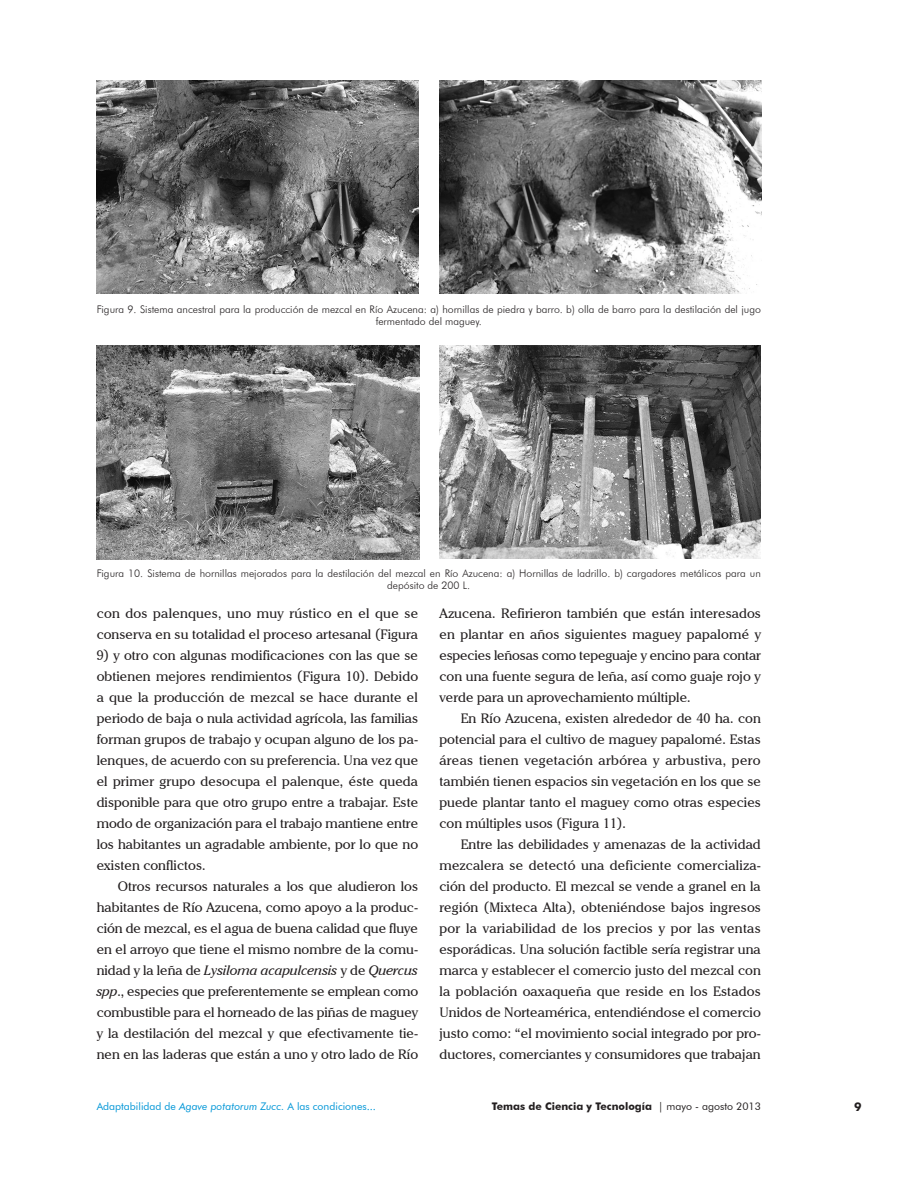
<style>
.page{position:relative;width:918px;height:1188px;background:#fff}
.page>*{position:absolute;margin:0;border:0;box-sizing:border-box;transform-origin:0 0}
.cuerpo{font:13.5px/21px "Cheltenham IT Cby BT";color:#231f20;text-align:justify}
.t1{font:700 12px "Futura BT";color:#231f20}
.grafica{font:300 10.5px/12px "Futura BT";color:#231f20;text-align:center}
.t2{font:10.5px "Futura BT";color:#0196d7}
.t3{font:700 10.5px "Futura BT";color:#231f20}
.s1{font-style:italic}
.s2{font-weight:400}
</style>
<div class="page">
<img style="left:97px;top:81px;width:322px;height:213px">
<img style="left:439px;top:81px;width:323px;height:213px">
<img style="left:97px;top:345px;width:323px;height:214px">
<img style="left:439px;top:345px;width:322px;height:213px">
<p class="grafica" style="left:97px;top:303px;width:666px">Figura 9. Sistema ancestral para la producción de mezcal en Río Azucena: a) hornillas de piedra y barro. b) olla de barro para la destilación del jugo fermentado del maguey.</p>
<p class="grafica" style="left:97px;top:567px;width:666px">Figura 10. Sistema de hornillas mejorados para la destilación del mezcal en Río Azucena: a) Hornillas de ladrillo. b) cargadores metálicos para un depósito de 200 L.</p>
<p class="cuerpo" style="left:97px;top:603px;width:323px">con dos palenques, uno muy rústico en el que se conserva en su totalidad el proceso artesanal (Figura</p>
<p class="cuerpo" style="left:97px;top:645px;width:323px">9) y otro con algunas modificaciones con las que se obtienen mejores rendimientos (Figura 10). Debido a que la producción de mezcal se hace durante el periodo de baja o nula actividad agrícola, las familias forman grupos de trabajo y ocupan alguno de los pa&shy;lenques, de acuerdo con su preferencia. Una vez que el primer grupo desocupa el palenque, éste queda disponible para que otro grupo entre a trabajar. Este modo de organización para el trabajo mantiene entre los habitantes un agradable ambiente, por lo que no existen conflictos.</p>
<p class="cuerpo" style="left:97px;top:876px;width:323px;text-indent:21px">Otros recursos naturales a los que aludieron los habitantes de Río Azucena, como apoyo a la produc&shy;ción de mezcal, es el agua de buena calidad que fluye en el arroyo que tiene el mismo nombre de la comu&shy;nidad y la leña de <span class="s1">Lysiloma acapulcensis</span> y de <span class="s1">Quercus spp</span>., especies que preferentemente se emplean como combustible para el horneado de las piñas de maguey y la destilación del mezcal y que efectivamente tie&shy;nen en las laderas que están a uno y otro lado de Río</p>
<p class="cuerpo" style="left:439px;top:603px;width:323px">Azucena. Refirieron también que están interesados en plantar en años siguientes maguey papalomé y especies leñosas como tepeguaje y encino para contar con una fuente segura de leña, así como guaje rojo y verde para un aprovechamiento múltiple.</p>
<p class="cuerpo" style="left:439px;top:708px;width:323px;text-indent:21px">En Río Azucena, existen alrededor de 40 ha. con potencial para el cultivo de maguey papalomé. Estas áreas tienen vegetación arbórea y arbustiva, pero también tienen espacios sin vegetación en los que se puede plantar tanto el maguey como otras especies con múltiples usos (Figura 11).</p>
<p class="cuerpo" style="left:439px;top:834px;width:323px;text-indent:21px">Entre las debilidades y amenazas de la actividad mezcalera se detectó una deficiente comercializa&shy;ción del producto. El mezcal se vende a granel en la región (Mixteca Alta), obteniéndose bajos ingresos por la variabilidad de los precios y por las ventas esporádicas. Una solución factible sería registrar una marca y establecer el comercio justo del mezcal con la población oaxaqueña que reside en los Estados Unidos de Norteamérica, entendiéndose el comercio justo como: “el movimiento social integrado por pro&shy;ductores, comerciantes y consumidores que trabajan</p>
<p class="t2" style="left:97px;top:1100px;width:281px">Adaptabilidad de <span class="s1">Agave potatorum Zucc.</span> A las condiciones...</p>
<p class="t3" style="left:492px;top:1100px;width:271px">Temas de Ciencia y Tecnología <span class="s2">| mayo - agosto 2013</span></p>
<p class="t1" style="left:854px;top:1100px;width:9px">9</p>
</div>
